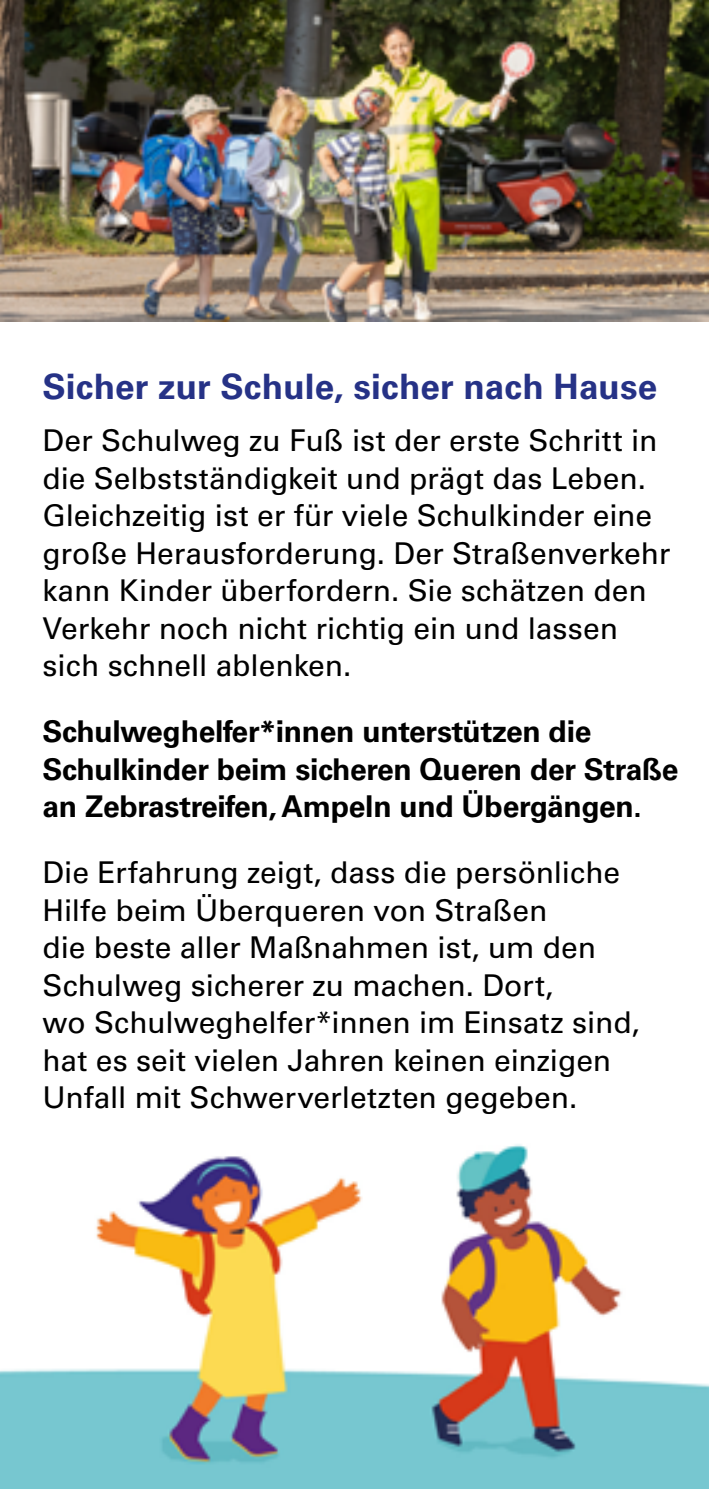
<style>
.page{position:relative;width:709px;height:1489px;background:#fff}
.page>*{position:absolute;margin:0;border:0;box-sizing:border-box;transform-origin:0 0}
.H3_Subline{font:700 35px "Univers LT Std";letter-spacing:.005em;color:#263286}
.P_Fließtext{font:30px/37.5px "Univers LT Std";color:#000}
.P_Fließtext-2{font:700 30px/37.5px "Univers LT Std";letter-spacing:-.01em;color:#000}
</style>
<div class="page">
<img style="left:0;top:1144px;width:709px;height:344px">
<img style="left:0;top:0;width:709px;height:322px">
<h3 class="H3_Subline" style="left:43px;top:366px;width:616px">Sicher zur Schule, sicher nach Hause</h3>
<p class="P_Fließtext" style="left:43px;top:422px;width:629px">Der Schulweg zu Fuß ist der erste Schritt in die Selbstständigkeit und prägt das Leben.<br>Gleichzeitig ist er für viele Schulkinder eine große Herausforderung. Der Straßenverkehr kann Kinder überfordern. Sie schätzen den Verkehr noch nicht richtig ein und lassen sich schnell ablenken.</p>
<p class="P_Fließtext-2" style="left:43px;top:713px;width:637px">Schulweghelfer*innen unterstützen die<br>Schulkinder beim sicheren Queren der Straße an Zebrastreifen, Ampeln und Übergängen.</p>
<p class="P_Fließtext" style="left:43px;top:853px;width:598px">Die Erfahrung zeigt, dass die persönliche Hilfe beim Überqueren von Straßen<br>die beste aller Maßnahmen ist, um den Schulweg sicherer zu machen. Dort,<br>wo Schulweghelfer*innen im Einsatz sind, hat es seit vielen Jahren keinen einzigen Unfall mit Schwerverletzten gegeben.</p>
</div>
